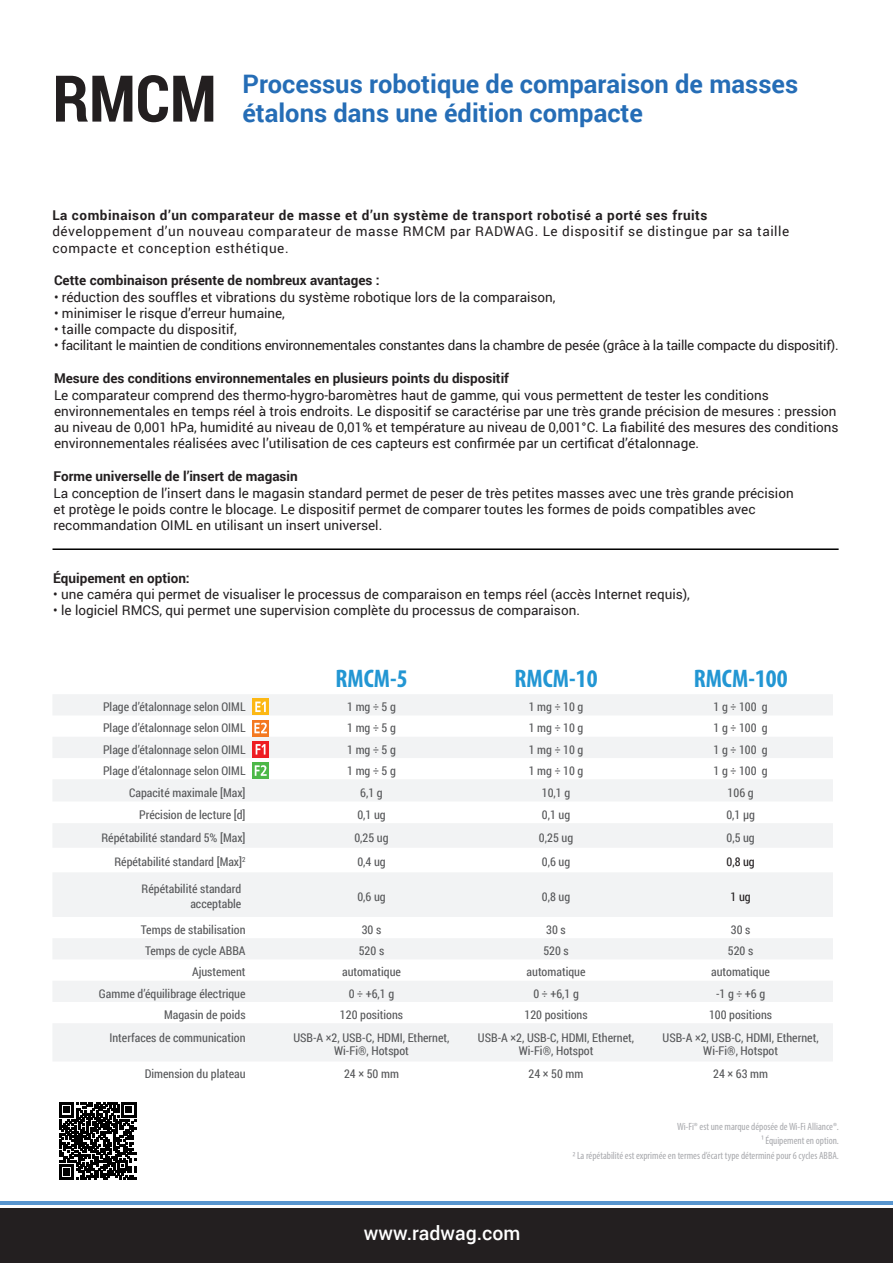
<style>
.page{position:relative;width:893px;height:1263px;background:#fff}
.page>*{position:absolute;margin:0;border:0;box-sizing:border-box;transform-origin:0 0}
.t1{font:700 64.5px "Roboto Condensed";color:#231f20}
.t2{font:700 25.5px "Roboto";color:#256db6}
.t3{font:700 condensed 25.5px "Myriad Pro";color:#2296d3}
.t4{font:500 19.5px "Roboto";color:#fff}
.t5{font:13.5px/16.2px "Roboto";color:#231f20}
.t6{font:700 13.5px "Roboto";color:#231f20}
.t7{font:13.5px/16.2px "Roboto";letter-spacing:.04em;color:#231f20}
.t8{font:13.5px "Roboto";letter-spacing:-.02em;color:#231f20}
.t9{font:700 13.5px "Roboto";letter-spacing:.04em;color:#231f20}
.t10{font:12px "Roboto Condensed";color:#57585a}
.t11{font:12px "Roboto Condensed";color:#231f20}
.t12{font:condensed 10.5px "Myriad Pro";color:#a8a9ad}
</style>
<div class="page">
<div style="left:0;top:1208px;width:893px;height:55px;background:#231f20"></div>
<svg style="left:53px;top:694px;width:780px;height:367px;fill:#f2f3f4"></svg>
<div style="left:252px;top:699px;width:17px;height:16px;background:#fcb814"></div>
<svg style="left:255px;top:701px;width:11px;height:11px"></svg>
<svg style="left:252px;top:720px;width:17px;height:16px"></svg>
<svg style="left:254px;top:723px;width:13px;height:10px"></svg>
<svg style="left:252px;top:741px;width:17px;height:16px"></svg>
<svg style="left:256px;top:744px;width:9px;height:10px"></svg>
<div style="left:252px;top:763px;width:17px;height:16px;background:#4cb848"></div>
<svg style="left:255px;top:765px;width:12px;height:11px"></svg>
<hr style="left:0;top:1201px;width:893px;height:4px;background:#5896d0">
<hr style="left:53px;top:548px;width:786px;height:2px;background:#000">
<svg style="left:60px;top:1103px;width:76px;height:76px"></svg>
<p class="t1" style="left:53px;top:53px;width:166px">RMCM</p>
<p class="t2" style="left:242px;top:66px;width:557px">Processus robotique de comparaison de masses</p>
<p class="t2" style="left:242px;top:94px;width:402px">étalons dans une édition compacte</p>
<p class="t9" style="left:52px;top:206px;width:657px">La combinaison d’un comparateur de masse et d’un système de transport robotisé a porté ses fruits</p>
<p class="t7" style="left:52px;top:223px;width:738px">développement d’un nouveau comparateur de masse RMCM par RADWAG. Le dispositif se distingue par sa taille compacte et conception esthétique.</p>
<p class="t6" style="left:54px;top:271px;width:327px">Cette combinaison présente de nombreux avantages :</p>
<p class="t5" style="left:54px;top:288px;width:503px">• réduction des souffles et vibrations du système robotique lors de la comparaison,</p>
<p class="t5" style="left:54px;top:304px;width:232px">• minimiser le risque d’erreur humaine,</p>
<p class="t5" style="left:54px;top:321px;width:184px">• taille compacte du dispositif,</p>
<p class="t8" style="left:54px;top:336px;width:786px">• facilitant le maintien de conditions environnementales constantes dans la chambre de pesée (grâce à la taille compacte du dispositif).</p>
<p class="t6" style="left:54px;top:369px;width:457px">Mesure des conditions environnementales en plusieurs points du dispositif</p>
<p class="t5" style="left:54px;top:386px;width:786px">Le comparateur comprend des thermo-hygro-baromètres haut de gamme, qui vous permettent de tester les conditions environnementales en temps réel à trois endroits. Le dispositif se caractérise par une très grande précision de mesures : pression au niveau de 0,001 hPa, humidité au niveau de 0,01% et température au niveau de 0,001°C. La fiabilité des mesures des conditions environnementales réalisées avec l’utilisation de ces capteurs est confirmée par un certificat d’étalonnage.</p>
<p class="t6" style="left:54px;top:467px;width:246px">Forme universelle de l’insert de magasin</p>
<p class="t5" style="left:54px;top:484px;width:741px">La conception de l’insert dans le magasin standard permet de peser de très petites masses avec une très grande précision et protège le poids contre le blocage. Le dispositif permet de comparer toutes les formes de poids compatibles avec recommandation OIML en utilisant un insert universel.</p>
<p class="t6" style="left:53px;top:568px;width:138px">Équipement en option:</p>
<p class="t5" style="left:53px;top:585px;width:638px">• une caméra qui permet de visualiser le processus de comparaison en temps réel (accès Internet requis),</p>
<p class="t5" style="left:53px;top:601px;width:528px">• le logiciel RMCS, qui permet une supervision complète du processus de comparaison.</p>
<p class="t3" style="left:335px;top:662px;width:74px">RMCM-5</p>
<p class="t3" style="left:515px;top:662px;width:85px">RMCM-10</p>
<p class="t3" style="left:694px;top:662px;width:95px">RMCM-100</p>
<p class="t10" style="left:103px;top:698px;width:144px">Plage d’étalonnage selon OIML</p>
<p class="t10" style="left:347px;top:698px;width:50px">1 mg ÷ 5 g</p>
<p class="t10" style="left:529px;top:698px;width:56px">1 mg ÷ 10 g</p>
<p class="t10" style="left:714px;top:698px;width:56px">1 g ÷ 100 g</p>
<p class="t10" style="left:103px;top:720px;width:144px">Plage d’étalonnage selon OIML</p>
<p class="t10" style="left:347px;top:720px;width:50px">1 mg ÷ 5 g</p>
<p class="t10" style="left:529px;top:720px;width:56px">1 mg ÷ 10 g</p>
<p class="t10" style="left:714px;top:720px;width:56px">1 g ÷ 100 g</p>
<p class="t10" style="left:103px;top:741px;width:144px">Plage d’étalonnage selon OIML</p>
<p class="t10" style="left:347px;top:741px;width:50px">1 mg ÷ 5 g</p>
<p class="t10" style="left:529px;top:741px;width:56px">1 mg ÷ 10 g</p>
<p class="t10" style="left:714px;top:741px;width:56px">1 g ÷ 100 g</p>
<p class="t10" style="left:103px;top:762px;width:144px">Plage d’étalonnage selon OIML</p>
<p class="t10" style="left:347px;top:762px;width:50px">1 mg ÷ 5 g</p>
<p class="t10" style="left:529px;top:762px;width:56px">1 mg ÷ 10 g</p>
<p class="t10" style="left:714px;top:762px;width:56px">1 g ÷ 100 g</p>
<p class="t10" style="left:129px;top:784px;width:118px">Capacité maximale [Max]</p>
<p class="t10" style="left:360px;top:784px;width:24px">6,1 g</p>
<p class="t10" style="left:542px;top:784px;width:30px">10,1 g</p>
<p class="t10" style="left:728px;top:784px;width:28px">106 g</p>
<p class="t10" style="left:139px;top:806px;width:108px">Précision de lecture [d]</p>
<p class="t10" style="left:357px;top:806px;width:30px">0,1 ug</p>
<p class="t10" style="left:542px;top:806px;width:30px">0,1 ug</p>
<p class="t10" style="left:726px;top:806px;width:30px">0,1 μg</p>
<p class="t10" style="left:101px;top:829px;width:146px">Répétabilité standard 5% [Max]</p>
<p class="t10" style="left:354px;top:829px;width:36px">0,25 ug</p>
<p class="t10" style="left:539px;top:829px;width:36px">0,25 ug</p>
<p class="t10" style="left:726px;top:829px;width:30px">0,5 ug</p>
<p class="t10" style="left:114px;top:854px;width:133px">Répétabilité standard [Max]<sup>2</sup></p>
<p class="t10" style="left:357px;top:854px;width:30px">0,4 ug</p>
<p class="t10" style="left:542px;top:854px;width:30px">0,6 ug</p>
<p class="t11" style="left:726px;top:854px;width:30px">0,8 ug</p>
<p class="t10" style="left:142px;top:881px;width:101px">Répétabilité standard</p>
<p class="t10" style="left:190px;top:896px;width:52px">acceptable</p>
<p class="t10" style="left:357px;top:888px;width:30px">0,6 ug</p>
<p class="t10" style="left:542px;top:888px;width:30px">0,8 ug</p>
<p class="t11" style="left:731px;top:888px;width:22px">1 ug</p>
<p class="t10" style="left:141px;top:921px;width:106px">Temps de stabilisation</p>
<p class="t10" style="left:362px;top:921px;width:21px">30 s</p>
<p class="t10" style="left:546px;top:921px;width:21px">30 s</p>
<p class="t10" style="left:731px;top:921px;width:21px">30 s</p>
<p class="t10" style="left:145px;top:942px;width:102px">Temps de cycle ABBA</p>
<p class="t10" style="left:359px;top:942px;width:27px">520 s</p>
<p class="t10" style="left:543px;top:942px;width:27px">520 s</p>
<p class="t10" style="left:728px;top:942px;width:27px">520 s</p>
<p class="t10" style="left:192px;top:964px;width:55px">Ajustement</p>
<p class="t10" style="left:342px;top:964px;width:60px">automatique</p>
<p class="t10" style="left:527px;top:964px;width:60px">automatique</p>
<p class="t10" style="left:711px;top:964px;width:60px">automatique</p>
<p class="t10" style="left:99px;top:985px;width:148px">Gamme d’équilibrage électrique</p>
<p class="t10" style="left:349px;top:985px;width:47px">0 ÷ +6,1 g</p>
<p class="t10" style="left:533px;top:985px;width:47px">0 ÷ +6,1 g</p>
<p class="t10" style="left:716px;top:985px;width:51px">-1 g ÷ +6 g</p>
<p class="t10" style="left:164px;top:1006px;width:83px">Magasin de poids</p>
<p class="t10" style="left:340px;top:1006px;width:65px">120 positions</p>
<p class="t10" style="left:525px;top:1006px;width:65px">120 positions</p>
<p class="t10" style="left:709px;top:1006px;width:65px">100 positions</p>
<p class="t10" style="left:109px;top:1029px;width:138px">Interfaces de communication</p>
<p class="t10" style="left:293px;top:1029px;width:158px">USB-A ×2, USB-C, HDMI, Ethernet,</p>
<p class="t10" style="left:334px;top:1043px;width:76px">Wi-Fi®, Hotspot</p>
<p class="t10" style="left:478px;top:1029px;width:158px">USB-A ×2, USB-C, HDMI, Ethernet,</p>
<p class="t10" style="left:519px;top:1043px;width:76px">Wi-Fi®, Hotspot</p>
<p class="t10" style="left:662px;top:1029px;width:158px">USB-A ×2, USB-C, HDMI, Ethernet,</p>
<p class="t10" style="left:703px;top:1043px;width:76px">Wi-Fi®, Hotspot</p>
<p class="t10" style="left:145px;top:1066px;width:102px">Dimension du plateau</p>
<p class="t10" style="left:344px;top:1066px;width:56px">24 × 50 mm</p>
<p class="t10" style="left:529px;top:1066px;width:56px">24 × 50 mm</p>
<p class="t10" style="left:713px;top:1066px;width:56px">24 × 63 mm</p>
<p class="t12" style="left:677px;top:1120px;width:163px">Wi-Fi® est une marque déposée de Wi-Fi Alliance®.</p>
<p class="t12" style="left:761px;top:1135px;width:79px">1 Équipement en option.</p>
<p class="t4" style="left:364px;top:1220px;width:158px">www.radwag.com</p>
<p class="t12" style="left:573px;top:1149px;width:268px">2 La répétabilité est exprimée en termes d’écart type déterminé pour 6 cycles ABBA.</p>
</div>
